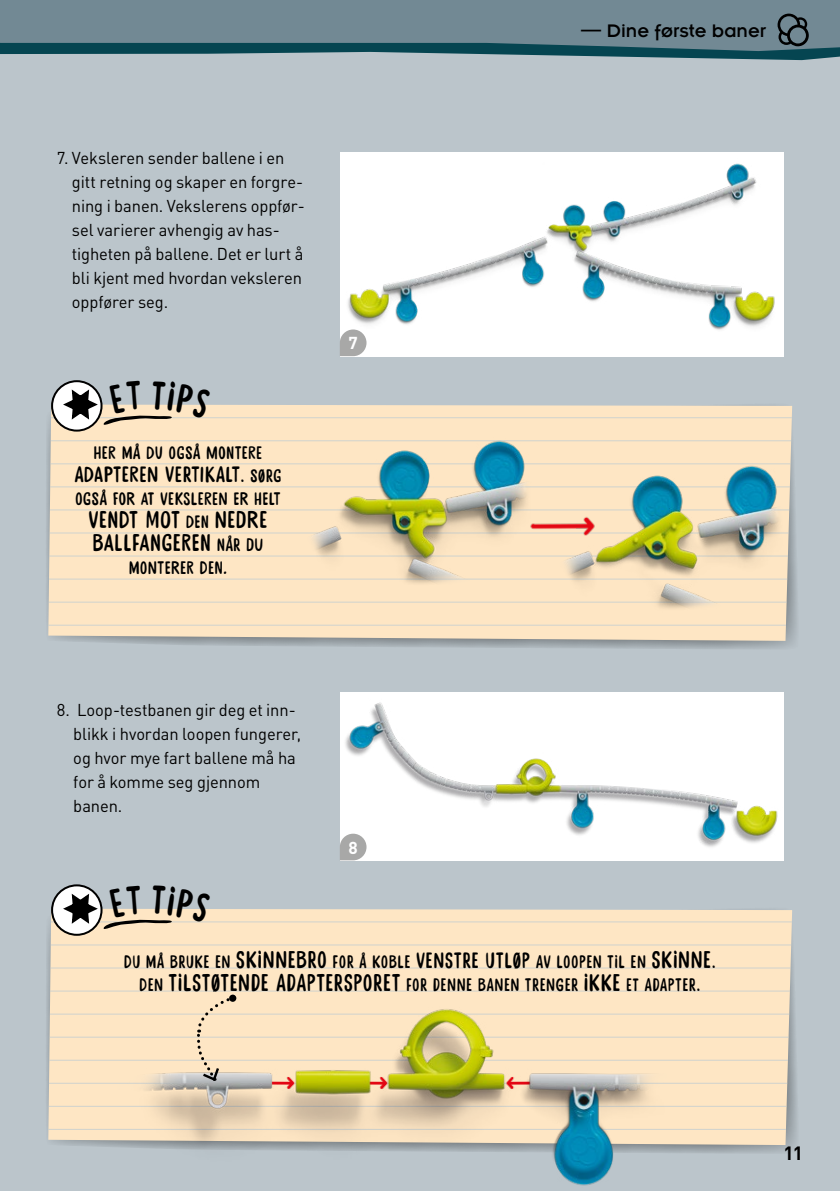
<style>
.page{position:relative;width:840px;height:1191px;background:#fff}
.page>*{position:absolute;margin:0;border:0;box-sizing:border-box;transform-origin:0 0}
.t1{font:24px/23px "Stick A Round";letter-spacing:.05em;color:#000}
.t2{font:22px "Stick A Round";letter-spacing:.05em;color:#000}
.t3{font:20px "Insignia LT Pro";color:#000}
.t4{font:700 19px "DINOT";color:#000}
.t5{font:18px/23px "Stick A Round";letter-spacing:.055em;color:#000;text-align:center}
.t6{font:700 17.2px "DINOT";color:#fff}
.t7{font:17px/24px "DINOT";letter-spacing:-.005em;color:#000}
.s1{font-size:18px}
.s2{font-size:24px}
.s3{font-size:22px}
</style>
<div class="page">
<div style="left:0;top:0;width:839px;height:1191px;background:#bbc5cb"></div>
<img style="left:340px;top:152px;width:442px;height:204px">
<svg style="left:46px;top:406px;width:751px;height:243px"></svg>
<svg style="left:48px;top:404px;width:743px;height:237px;background:#f9e3c3"></svg>
<hr style="left:48px;top:578px;width:743px;height:1px;background:#b3c7d4">
<hr style="left:48px;top:486px;width:743px;height:1px;background:#b3c7d4">
<hr style="left:48px;top:417px;width:743px;height:1px;background:#b3c7d4">
<hr style="left:48px;top:601px;width:743px;height:1px;background:#b3c7d4">
<hr style="left:48px;top:509px;width:743px;height:1px;background:#b3c7d4">
<hr style="left:48px;top:440px;width:743px;height:1px;background:#b3c7d4">
<hr style="left:48px;top:624px;width:743px;height:2px;background:#b3c7d4">
<hr style="left:48px;top:532px;width:743px;height:1px;background:#b3c7d4">
<hr style="left:48px;top:463px;width:743px;height:1px;background:#b3c7d4">
<hr style="left:48px;top:555px;width:743px;height:1px;background:#b3c7d4">
<svg style="left:48px;top:909px;width:743px;height:236px;background:#fae4c3"></svg>
<hr style="left:48px;top:1082px;width:743px;height:1px;background:#b3c7d4">
<hr style="left:48px;top:990px;width:743px;height:1px;background:#b3c7d4">
<hr style="left:48px;top:921px;width:743px;height:1px;background:#b3c7d4">
<hr style="left:48px;top:1105px;width:743px;height:1px;background:#b3c7d4">
<hr style="left:48px;top:1013px;width:743px;height:1px;background:#b3c7d4">
<hr style="left:48px;top:944px;width:743px;height:1px;background:#b3c7d4">
<hr style="left:48px;top:1128px;width:743px;height:2px;background:#b3c7d4">
<hr style="left:48px;top:1036px;width:743px;height:1px;background:#b3c7d4">
<hr style="left:48px;top:967px;width:743px;height:1px;background:#b3c7d4">
<hr style="left:48px;top:1059px;width:743px;height:1px;background:#b3c7d4">
<img style="left:285px;top:437px;width:255px;height:150px">
<img style="left:548px;top:462px;width:241px;height:150px">
<img style="left:520px;top:513px;width:86px;height:31px">
<img style="left:340px;top:692px;width:442px;height:168px">
<svg style="left:0;top:51px;width:839px;height:9px"></svg>
<svg style="left:0;top:0;width:839px;height:51px;background:#64808b"></svg>
<svg style="left:777px;top:14px;width:31px;height:32px"></svg>
<svg style="left:340px;top:329px;width:26px;height:27px"></svg>
<svg style="left:340px;top:833px;width:26px;height:27px"></svg>
<svg style="left:52px;top:381px;width:49px;height:49px"></svg>
<div style="left:51px;top:380px;width:51px;height:51px;border:2px solid #000;border-radius:50%"></div>
<svg style="left:52px;top:885px;width:49px;height:49px"></svg>
<div style="left:51px;top:884px;width:51px;height:51px;border:2px solid #000;border-radius:50%"></div>
<img style="left:117px;top:977px;width:571px;height:209px">
<svg style="left:195px;top:995px;width:38px;height:87px;background:#e9d6ba"></svg>
<div style="left:229px;top:994px;width:7px;height:7px;background:#000;border-radius:50%"></div>
<svg style="left:59px;top:381px;width:151px;height:46px"></svg>
<svg style="left:59px;top:885px;width:151px;height:46px"></svg>
<p class="t7" style="left:72px;top:146px;width:234px;text-indent:-15px">7. Veksleren sender ballene i en gitt retning og skaper en forgre&shy;ning i banen. Vekslerens oppfør&shy;sel varierer avhengig av has&shy;tigheten på ballene. Det er lurt å bli kjent med hvordan veksleren oppfører seg.</p>
<p class="t5" style="left:94px;top:442px;width:169px">HER MÅ DU OGSÅ MONTERE</p>
<p class="t2" style="left:75px;top:462px;width:208px">ADAPTEREN VERTIKALT<span class="s1">. SØRG</span></p>
<p class="t5" style="left:75px;top:488px;width:206px">OGSÅ FOR AT VEKSLEREN ER HELT</p>
<h1 class="t1" style="left:89px;top:510px;width:180px">VENDT MOT <span class="s1">DEN</span> NEDRE<br>BALLFANGEREN <span class="s1">NÅR DU</span></h1>
<p class="t5" style="left:129px;top:557px;width:99px">MONTERER DEN.</p>
<p class="t6" style="left:348px;top:332px;width:11px">7</p>
<p class="t7" style="left:73px;top:698px;width:229px;text-indent:-17px">8. Loop-testbanen gir deg et inn&shy;blikk i hvordan loopen fungerer, og hvor mye fart ballene må ha for å komme seg gjennom banen.</p>
<p class="t6" style="left:348px;top:836px;width:11px">8</p>
<p class="t3" style="left:581px;top:20px;width:186px">— Dine første baner</p>
<p class="t5" style="left:124px;top:951px;width:592px">DU MÅ BRUKE EN <span class="s2">SKINNEBRO</span> FOR Å KOBLE <span class="s3">VENSTRE UTLØP</span> AV LOOPEN TIL EN <span class="s2">SKINNE</span>.<br>DEN <span class="s2">TILSTØTENDE ADAPTERSPORET</span> FOR DENNE BANEN TRENGER <span class="s2">IKKE</span> ET ADAPTER.</p>
<p class="t4" style="left:783px;top:1140px;width:21px">11</p>
</div>
